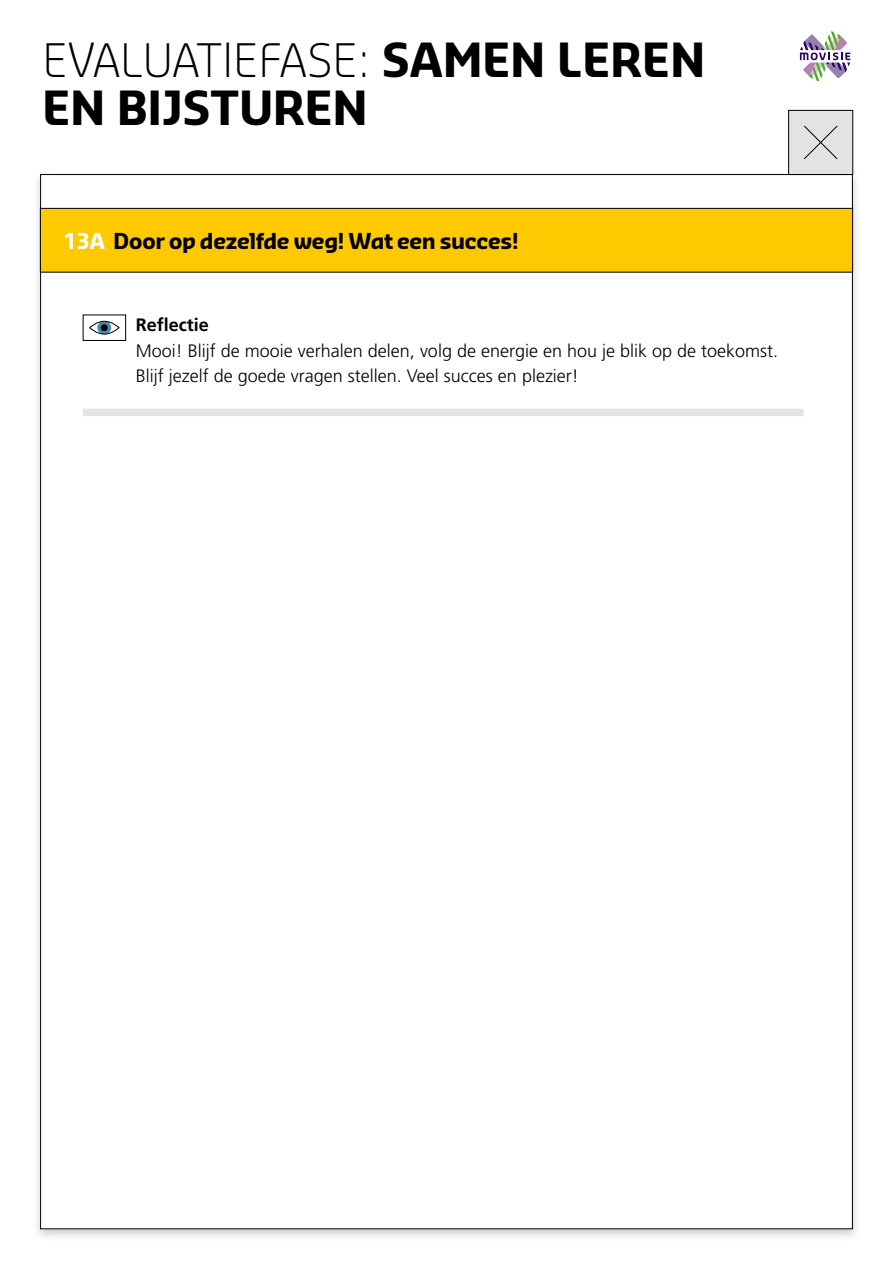
<style>
.page{position:relative;width:893px;height:1263px;background:#fff}
.page>*{position:absolute;margin:0;border:0;box-sizing:border-box;transform-origin:0 0}
.titel{font:700 45px/48px "Sansa Pro";color:#000}
.overlay_kop{font:700 21px "Sansa Pro";letter-spacing:-.01em;color:#000}
.brood_overlay{font:300 18px/25.5px "Frutiger";color:#000}
.s1{font-weight:300}
.s2{color:#fff}
.s3{font-weight:700}
</style>
<div class="page">
<svg style="left:800px;top:31px;width:50px;height:50px"></svg>
<div style="left:31px;top:169px;width:831px;height:1073px;background:#000;opacity:.2"></div>
<div style="left:41px;top:175px;width:811px;height:1054px;background:#fff"></div>
<svg style="left:90px;top:321px;width:29px;height:13px"></svg>
<svg style="left:97px;top:321px;width:14px;height:13px"></svg>
<div style="left:101px;top:324px;width:7px;height:7px;background:#000;border-radius:50%"></div>
<div style="left:89px;top:321px;width:30px;height:13px;border:1px solid #000;border-radius:50%"></div>
<div style="left:83px;top:315px;width:43px;height:26px;border:1px solid #000"></div>
<div style="left:83px;top:409px;width:721px;height:7px;background:#e3e3e5"></div>
<div style="left:40px;top:208px;width:813px;height:64px;background:#fec900"></div>
<div style="left:40px;top:208px;width:813px;height:64px;border:1px solid #000"></div>
<svg style="left:788px;top:110px;width:65px;height:65px;background:#d1d1d1"></svg>
<p class="titel" style="left:43px;top:36px;width:664px"><span class="s1">EVALUATIEFASE:</span> SAMEN LEREN<br>EN BIJSTUREN</p>
<p class="overlay_kop" style="left:64px;top:227px;width:456px"><span class="s2">13A</span> Door op dezelfde weg! Wat een succes!</p>
<p class="brood_overlay" style="left:136px;top:312px;width:644px"><span class="s3">Reflectie<br></span>Mooi! Blijf de mooie verhalen delen, volg de energie en hou je blik op de toekomst.<br>Blijf jezelf de goede vragen stellen. Veel succes en plezier!</p>
</div>
